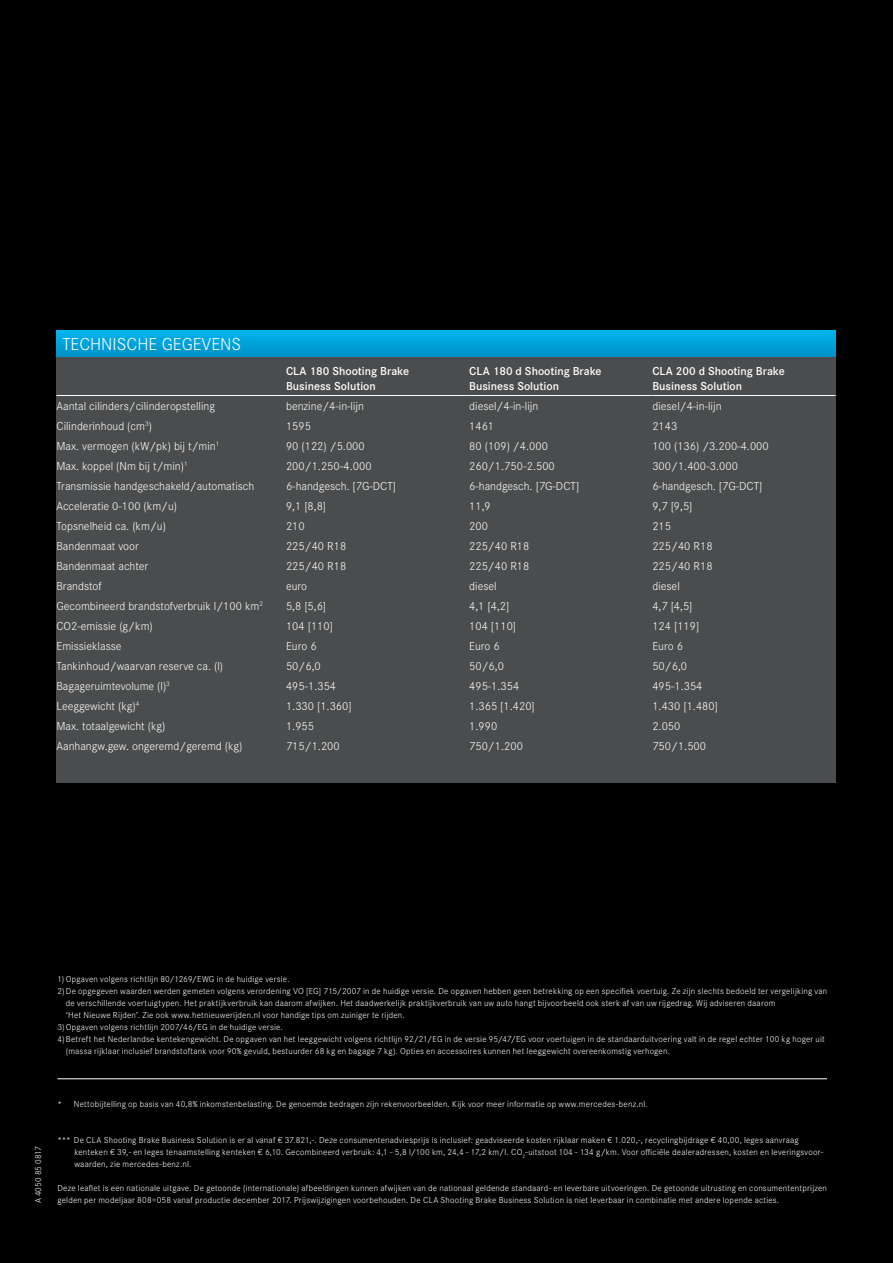
<style>
.page{position:relative;width:893px;height:1263px;background:#000}
.page>*{position:absolute;margin:0;border:0;box-sizing:border-box;transform-origin:0 0}
.t1{font:300 18px "Corporate S";color:#fff}
.type_tabel{font:300 12px "Corporate S";color:#fff}
.header_tabel{font:600 12px/14.4px "Corporate S";color:#fff}
.disclaimer_indented2{font:300 9px/12px "Corporate S";letter-spacing:.025em;color:#fff}
.disclaimer{font:300 9px "Corporate S";letter-spacing:.025em;color:#fff}
.disclaimer_indented2-2{font:300 9px "Corporate S";letter-spacing:.005em;color:#fff}
</style>
<div class="page">
<div style="left:56px;top:330px;width:779px;height:28px;background:linear-gradient(to bottom,#00b4f0,#0091c6)"></div>
<div style="left:56px;top:357px;width:780px;height:425px;background:#4b4c4d"></div>
<hr style="left:56px;top:395px;width:230px;height:1px;background:#fff">
<hr style="left:286px;top:395px;width:183px;height:1px;background:#fff">
<hr style="left:469px;top:395px;width:183px;height:1px;background:#fff">
<hr style="left:652px;top:395px;width:184px;height:1px;background:#fff">
<hr style="left:57px;top:1078px;width:770px;height:1px;background:#fff">
<p class="t1" style="left:62px;top:332px;width:180px">TECHNISCHE GEGEVENS</p>
<p class="header_tabel" style="left:286px;top:364px;width:124px">CLA 180 Shooting Brake<br>Business Solution</p>
<p class="header_tabel" style="left:469px;top:364px;width:134px">CLA 180 d Shooting Brake<br>Business Solution</p>
<p class="header_tabel" style="left:652px;top:364px;width:134px">CLA 200 d Shooting Brake<br>Business Solution</p>
<p class="type_tabel" style="left:56px;top:397px;width:160px">Aantal cilinders/cilinderopstelling</p>
<p class="type_tabel" style="left:286px;top:397px;width:80px">benzine/4-in-lijn</p>
<p class="type_tabel" style="left:469px;top:397px;width:71px">diesel/4-in-lijn</p>
<p class="type_tabel" style="left:652px;top:397px;width:71px">diesel/4-in-lijn</p>
<p class="type_tabel" style="left:56px;top:417px;width:97px">Cilinderinhoud (cm<sup>3</sup>)</p>
<p class="type_tabel" style="left:286px;top:417px;width:26px">1595</p>
<p class="type_tabel" style="left:469px;top:417px;width:26px">1461</p>
<p class="type_tabel" style="left:652px;top:417px;width:26px">2143</p>
<p class="type_tabel" style="left:56px;top:437px;width:165px">Max. vermogen (kW/pk) bij t/min<sup>1</sup></p>
<p class="type_tabel" style="left:286px;top:437px;width:80px">90 (122) /5.000</p>
<p class="type_tabel" style="left:469px;top:437px;width:80px">80 (109) /4.000</p>
<p class="type_tabel" style="left:652px;top:437px;width:118px">100 (136) /3.200-4.000</p>
<p class="type_tabel" style="left:56px;top:457px;width:133px">Max. koppel (Nm bij t/min)<sup>1</sup></p>
<p class="type_tabel" style="left:286px;top:457px;width:87px">200/1.250 -4.000</p>
<p class="type_tabel" style="left:469px;top:457px;width:87px">260/1.750 -2.500</p>
<p class="type_tabel" style="left:652px;top:457px;width:87px">300/1.400 -3.000</p>
<p class="type_tabel" style="left:56px;top:477px;width:199px">Transmissie handgeschakeld/automatisch</p>
<p class="type_tabel" style="left:286px;top:477px;width:112px">6-handgesch. [7G-DCT]</p>
<p class="type_tabel" style="left:469px;top:477px;width:112px">6-handgesch. [7G-DCT]</p>
<p class="type_tabel" style="left:652px;top:477px;width:112px">6-handgesch. [7G-DCT]</p>
<p class="type_tabel" style="left:56px;top:497px;width:122px">Acceleratie 0-100 (km/u)</p>
<p class="type_tabel" style="left:286px;top:497px;width:42px">9,1 [8,8]</p>
<p class="type_tabel" style="left:469px;top:497px;width:23px">11,9</p>
<p class="type_tabel" style="left:652px;top:497px;width:42px">9,7 [9,5]</p>
<p class="type_tabel" style="left:56px;top:517px;width:111px">Topsnelheid ca. (km/u)</p>
<p class="type_tabel" style="left:286px;top:517px;width:20px">210</p>
<p class="type_tabel" style="left:469px;top:517px;width:20px">200</p>
<p class="type_tabel" style="left:652px;top:517px;width:20px">215</p>
<p class="type_tabel" style="left:56px;top:537px;width:84px">Bandenmaat voor</p>
<p class="type_tabel" style="left:286px;top:537px;width:62px">225/40 R18</p>
<p class="type_tabel" style="left:469px;top:537px;width:62px">225/40 R18</p>
<p class="type_tabel" style="left:652px;top:537px;width:62px">225/40 R18</p>
<p class="type_tabel" style="left:56px;top:557px;width:93px">Bandenmaat achter</p>
<p class="type_tabel" style="left:286px;top:557px;width:62px">225/40 R18</p>
<p class="type_tabel" style="left:469px;top:557px;width:62px">225/40 R18</p>
<p class="type_tabel" style="left:652px;top:557px;width:62px">225/40 R18</p>
<p class="type_tabel" style="left:56px;top:577px;width:47px">Brandstof</p>
<p class="type_tabel" style="left:286px;top:577px;width:23px">euro</p>
<p class="type_tabel" style="left:469px;top:577px;width:29px">diesel</p>
<p class="type_tabel" style="left:652px;top:577px;width:29px">diesel</p>
<p class="type_tabel" style="left:56px;top:597px;width:208px">Gecombineerd brandstofverbruik l/100 km<sup>2</sup></p>
<p class="type_tabel" style="left:286px;top:597px;width:42px">5,8 [5,6]</p>
<p class="type_tabel" style="left:469px;top:597px;width:42px">4,1 [4,2]</p>
<p class="type_tabel" style="left:652px;top:597px;width:42px">4,7 [4,5]</p>
<p class="type_tabel" style="left:56px;top:617px;width:98px">CO2-emissie (g/km)</p>
<p class="type_tabel" style="left:286px;top:617px;width:48px">104 [110]</p>
<p class="type_tabel" style="left:469px;top:617px;width:48px">104 [110]</p>
<p class="type_tabel" style="left:652px;top:617px;width:48px">124 [119]</p>
<p class="type_tabel" style="left:56px;top:637px;width:67px">Emissieklasse</p>
<p class="type_tabel" style="left:286px;top:637px;width:32px">Euro 6</p>
<p class="type_tabel" style="left:469px;top:637px;width:32px">Euro 6</p>
<p class="type_tabel" style="left:652px;top:637px;width:32px">Euro 6</p>
<p class="type_tabel" style="left:56px;top:657px;width:168px">Tankinhoud/waarvan reserve ca. (l)</p>
<p class="type_tabel" style="left:286px;top:657px;width:36px">50/6,0</p>
<p class="type_tabel" style="left:469px;top:657px;width:36px">50/6,0</p>
<p class="type_tabel" style="left:652px;top:657px;width:36px">50/6,0</p>
<p class="type_tabel" style="left:56px;top:678px;width:115px">Bagageruimtevolume (l)<sup>3</sup></p>
<p class="type_tabel" style="left:286px;top:678px;width:52px">495-1.354</p>
<p class="type_tabel" style="left:469px;top:678px;width:52px">495-1.354</p>
<p class="type_tabel" style="left:652px;top:678px;width:52px">495-1.354</p>
<p class="type_tabel" style="left:56px;top:698px;width:85px">Leeggewicht (kg)<sup>4</sup></p>
<p class="type_tabel" style="left:286px;top:698px;width:67px">1.330 [1.360]</p>
<p class="type_tabel" style="left:469px;top:698px;width:67px">1.365 [1.420]</p>
<p class="type_tabel" style="left:652px;top:698px;width:67px">1.430 [1.480]</p>
<p class="type_tabel" style="left:56px;top:718px;width:111px">Max. totaalgewicht (kg)</p>
<p class="type_tabel" style="left:286px;top:718px;width:30px">1.955</p>
<p class="type_tabel" style="left:469px;top:718px;width:30px">1.990</p>
<p class="type_tabel" style="left:652px;top:718px;width:30px">2.050</p>
<p class="type_tabel" style="left:56px;top:738px;width:188px">Aanhangw.gew. ongeremd/geremd (kg)</p>
<p class="type_tabel" style="left:286px;top:738px;width:55px">715/1.200</p>
<p class="type_tabel" style="left:469px;top:738px;width:55px">750/1.200</p>
<p class="type_tabel" style="left:652px;top:738px;width:55px">750/1.500</p>
<p class="disclaimer_indented2" style="left:57px;top:972px;width:234px">1) Opgaven volgens richtlijn 80/1269/EWG in de huidige versie.</p>
<p class="disclaimer_indented2" style="left:66px;top:984px;width:763px;text-indent:-9px">2)De opgegeven waarden werden gemeten volgens verordening VO [EG] 715/2007 in de huidige versie. De opgaven hebben geen betrekking op een specifiek voertuig. Ze zijn slechts bedoeld ter vergelijking van de verschillende voertuigtypen. Het praktijkverbruik kan daarom afwijken. Het daadwerkelijk praktijkverbruik van uw auto hangt bijvoorbeeld ook sterk af van uw rijgedrag. Wij adviseren daarom<br>‘Het Nieuwe Rijden’. Zie ook www.hetnieuwerijden.nl voor handige tips om zuiniger te rijden.</p>
<p class="disclaimer_indented2" style="left:57px;top:1020px;width:227px">3)Opgaven volgens richtlijn 2007/46/EG in de huidige versie.</p>
<p class="disclaimer_indented2" style="left:66px;top:1032px;width:760px;text-indent:-9px">4) Betreft het Nederlandse kentekengewicht. De opgaven van het leeggewicht volgens richtlijn 92/21/EG in de versie 95/47/EG voor voertuigen in de standaarduitvoering valt in de regel echter 100 kg hoger uit (massa rijklaar inclusief brandstoftank voor 90% gevuld, bestuurder 68 kg en bagage 7 kg). Opties en accessoires kunnen het leeggewicht overeenkomstig verhogen.</p>
<p class="disclaimer_indented2-2" style="left:32px;top:1203px;width:59px;rotate:-90deg">A 4050 85 0817</p>
<p class="disclaimer_indented2" style="left:57px;top:1098px;width:592px">* Nettobijtelling op basis van 40,8% inkomstenbelasting. De genoemde bedragen zijn rekenvoorbeelden. Kijk voor meer informatie op www.mercedes-benz.nl.</p>
<p class="disclaimer_indented2" style="left:74px;top:1134px;width:750px;text-indent:-17px">*** De CLA Shooting Brake Business Solution is er al vanaf € 37.821,-. Deze consumentenadviesprijs is inclusief: geadviseerde kosten rijklaar maken € 1.020,-, recyclingbijdrage € 40,00, leges aanvraag kenteken € 39,- en leges tenaamstelling kenteken € 6,10. Gecombineerd verbruik: 4,1 - 5,8 l/100 km, 24,4 - 17,2 km/l. CO<sub>2</sub>-uitstoot 104 - 134 g/km. Voor officiële dealeradressen, kosten en leveringsvoor&shy;waarden, zie mercedes-benz.nl.</p>
<p class="disclaimer" style="left:57px;top:1182px;width:771px">Deze leaflet is een nationale uitgave. De getoonde (internationale) afbeeldingen kunnen afwijken van de nationaal geldende standaard- en leverbare uitvoeringen. De getoonde uitrusting en consumententprijzen</p>
<p class="disclaimer" style="left:57px;top:1194px;width:723px">gelden per modeljaar 808+058 vanaf productie december 2017. Prijswijzigingen voorbehouden. De CLA Shooting Brake Business Solution is niet leverbaar in combinatie met andere lopende acties.</p>
</div>
